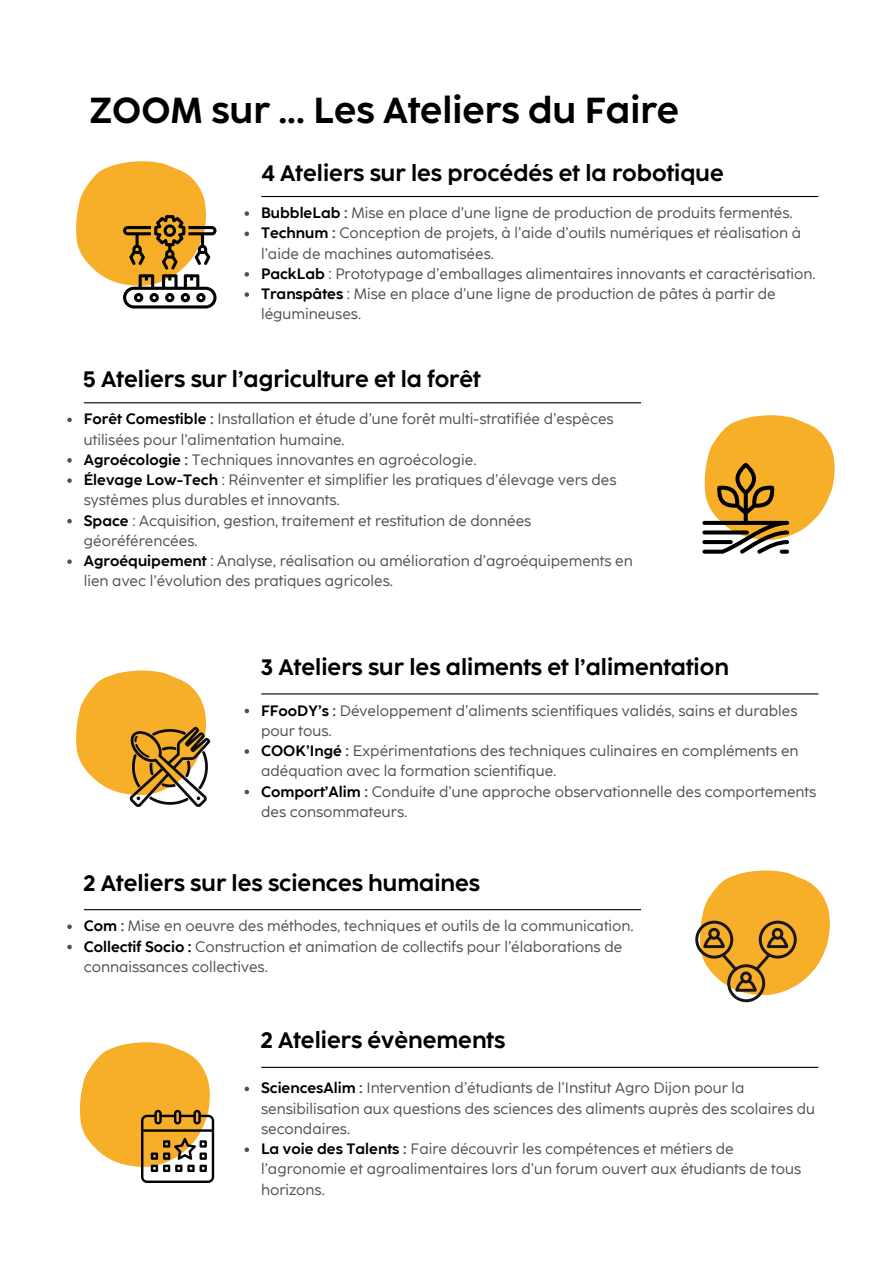
<style>
.page{position:relative;width:894px;height:1264px;background:#fff}
.page>*{position:absolute;margin:0;border:0;box-sizing:border-box;transform-origin:0 0}
.t1{font:700 36px "Coco Sharp L";color:#000}
.t2{font:700 22.2px "Coco Sharp L";color:#000}
.t3{font:15px/20.2px "Coco Sharp Trial";color:#4d4f51}
.s1{font-weight:700;color:#000}
.s2{font-weight:700}
</style>
<div class="page">
<svg style="left:76px;top:161px;width:140px;height:147px"></svg>
<hr style="left:84px;top:402px;width:557px;height:1px;background:#000">
<svg style="left:67px;top:417px;width:5px;height:5px"></svg>
<svg style="left:67px;top:458px;width:5px;height:4px"></svg>
<svg style="left:67px;top:478px;width:5px;height:5px"></svg>
<svg style="left:67px;top:519px;width:5px;height:4px"></svg>
<svg style="left:67px;top:559px;width:5px;height:5px"></svg>
<hr style="left:261px;top:196px;width:557px;height:1px;background:#000">
<svg style="left:244px;top:211px;width:5px;height:5px"></svg>
<svg style="left:244px;top:231px;width:5px;height:5px"></svg>
<svg style="left:244px;top:272px;width:5px;height:4px"></svg>
<svg style="left:244px;top:292px;width:5px;height:5px"></svg>
<hr style="left:261px;top:693px;width:557px;height:1px;background:#000">
<svg style="left:76px;top:670px;width:135px;height:137px"></svg>
<hr style="left:84px;top:909px;width:557px;height:1px;background:#000">
<hr style="left:261px;top:1066px;width:557px;height:1px;background:#000">
<div style="left:727px;top:964px;width:38px;height:38px;border:3px solid #191519;border-radius:50%"></div>
<div style="left:695px;top:920px;width:38px;height:38px;border:3px solid #191519;border-radius:50%"></div>
<svg style="left:699px;top:870px;width:130px;height:125px"></svg>
<svg style="left:80px;top:1042px;width:134px;height:140px"></svg>
<svg style="left:702px;top:415px;width:132px;height:138px"></svg>
<svg style="left:244px;top:708px;width:5px;height:5px"></svg>
<svg style="left:244px;top:749px;width:5px;height:4px"></svg>
<svg style="left:244px;top:789px;width:5px;height:5px"></svg>
<svg style="left:67px;top:924px;width:5px;height:5px"></svg>
<svg style="left:67px;top:944px;width:5px;height:5px"></svg>
<svg style="left:244px;top:1086px;width:5px;height:5px"></svg>
<svg style="left:244px;top:1147px;width:5px;height:4px"></svg>
<h1 class="t1" style="left:89px;top:90px;width:591px">ZOOM sur ... Les Ateliers du Faire</h1>
<h2 class="t2" style="left:261px;top:160px;width:464px">4 Ateliers sur les procédés et la robotique</h2>
<p class="t3" style="left:261px;top:203px;width:556px"><span class="s1">BubbleLab</span> <span class="s2">:</span> Mise en place d’une ligne de production de produits fermentés.<br><span class="s1">Technum</span> <span class="s2">:</span> Conception de projets, à l’aide d’outils numériques et réalisation à l’aide de machines automatisées.<br><span class="s1">PackLab</span> : Prototypage d’emballages alimentaires innovants et caractérisation.<br><span class="s1">Transpâtes</span> : Mise en place d’une ligne de production de pâtes à partir de légumineuses.</p>
<h2 class="t2" style="left:83px;top:367px;width:399px">5 Ateliers sur l’agriculture et la forêt</h2>
<p class="t3" style="left:84px;top:409px;width:550px"><span class="s1">Forêt Comestible</span> <span class="s2">:</span> Installation et étude d’une forêt multi-stratifiée d’espèces utilisées pour l’alimentation humaine.<br><span class="s1">Agroécologie</span> <span class="s2">:</span> Techniques innovantes en agroécologie.<br><span class="s1">Élevage Low-Tech</span> : Réinventer et simplifier les pratiques d’élevage vers des systèmes plus durables et innovants.<br><span class="s1">Space</span> : Acquisition, gestion, traitement et restitution de données géoréférencées.<br><span class="s1">Agroéquipement</span> : Analyse, réalisation ou amélioration d’agroéquipements en lien avec l’évolution des pratiques agricoles.</p>
<h2 class="t2" style="left:261px;top:654px;width:469px">3 Ateliers sur les aliments et l’alimentation</h2>
<p class="t3" style="left:261px;top:700px;width:556px"><span class="s1">FFooDY’s</span> <span class="s2">:</span> Développement d’aliments scientifiques validés, sains et durables pour tous.<br><span class="s1">COOK’Ingé</span> <span class="s2">:</span> Expérimentations des techniques culinaires en compléments en adéquation avec la formation scientifique.<br><span class="s1">Comport’Alim</span> <span class="s2">:</span> Conduite d’une approche observationnelle des comportements des consommateurs.</p>
<h2 class="t2" style="left:84px;top:870px;width:397px">2 Ateliers sur les sciences humaines</h2>
<p class="t3" style="left:84px;top:915px;width:551px"><span class="s1">Com</span> <span class="s2">:</span> Mise en oeuvre des méthodes, techniques et outils de la communication.<br><span class="s1">Collectif Socio :</span> Construction et animation de collectifs pour l’élaborations de connaissances collectives.</p>
<h2 class="t2" style="left:261px;top:1027px;width:245px">2 Ateliers évènements</h2>
<p class="t3" style="left:261px;top:1078px;width:555px"><span class="s1">SciencesAlim</span> <span class="s2">:</span> Intervention d’étudiants de l’Institut Agro Dijon pour la sensibilisation aux questions des sciences des aliments auprès des scolaires du secondaires.<br><span class="s1">La voie des Talents</span> <span class="s2">:</span> Faire découvrir les compétences et métiers de l’agronomie et agroalimentaires lors d’un forum ouvert aux étudiants de tous horizons.</p>
</div>
